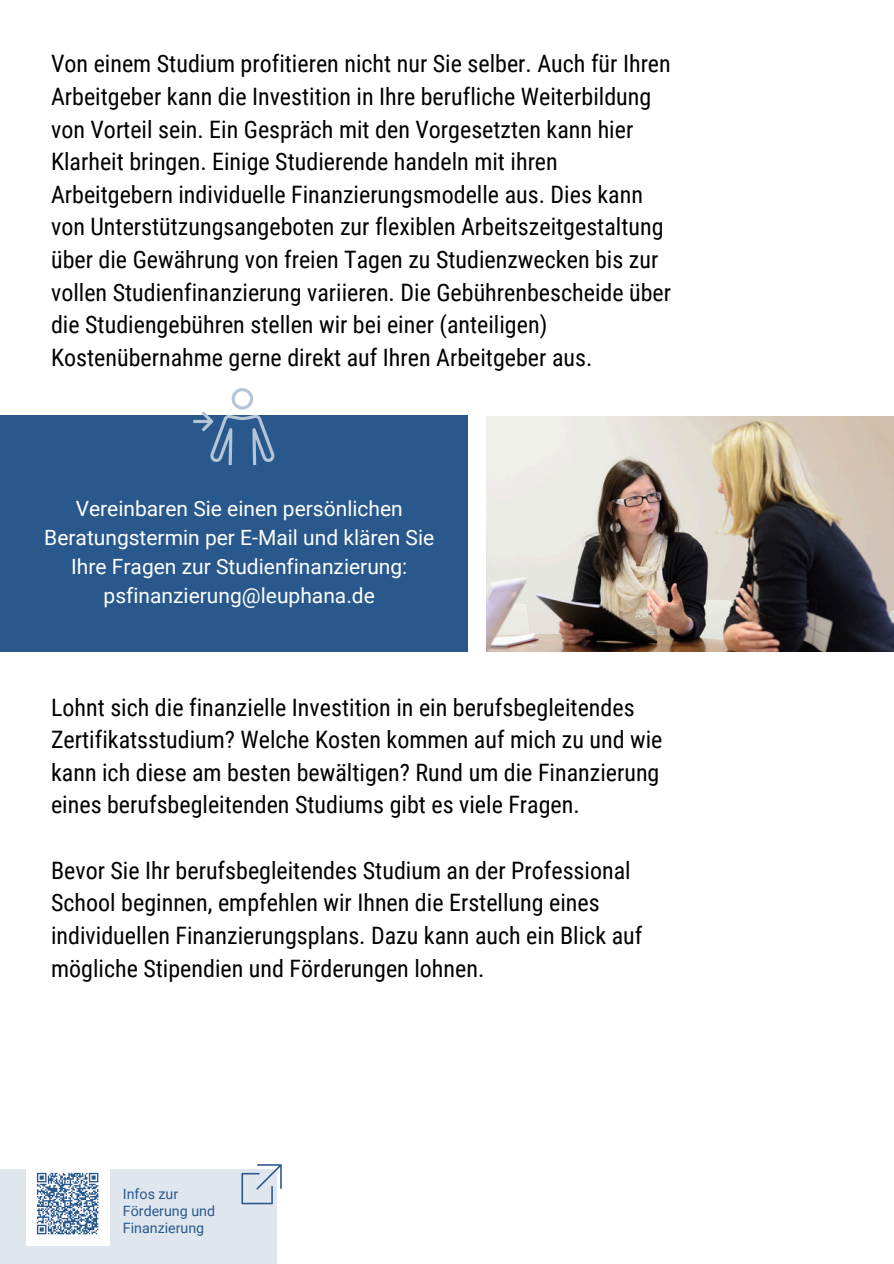
<style>
.page{position:relative;width:894px;height:1264px;background:#fff}
.page>*{position:absolute;margin:0;border:0;box-sizing:border-box;transform-origin:0 0}
.t1{font:24px/32.7px "Roboto Condensed";color:#000}
.t2{font:21px/29.2px "Roboto";color:#fff;text-align:center}
.t3{font:14.25px/16.8px "Roboto";color:#29588c}
</style>
<div class="page">
<div style="left:0;top:415px;width:467px;height:236px;background:#29588c"></div>
<svg style="left:193px;top:388px;width:82px;height:77px"></svg>
<img style="left:486px;top:416px;width:407px;height:235px">
<div style="left:0;top:1169px;width:277px;height:94px;background:#dfe6ee"></div>
<svg style="left:241px;top:1164px;width:41px;height:40px"></svg>
<div style="left:26px;top:1161px;width:83px;height:84px;background:#fff"></div>
<svg style="left:36px;top:1172px;width:63px;height:62px"></svg>
<h1 class="t1" style="left:51px;top:48px;width:621px">Von einem Studium profitieren nicht nur Sie selber. Auch für Ihren Arbeitgeber kann die Investition in Ihre berufliche Weiterbildung von Vorteil sein. Ein Gespräch mit den Vorgesetzten kann hier Klarheit bringen. Einige Studierende handeln mit ihren Arbeitgebern individuelle Finanzierungsmodelle aus. Dies kann von Unterstützungsangeboten zur flexiblen Arbeitszeitgestaltung über die Gewährung von freien Tagen zu Studienzwecken bis zur vollen Studienfinanzierung variieren. Die Gebührenbescheide über die Studiengebühren stellen wir bei einer (anteiligen)<br>Kostenübernahme gerne direkt auf Ihren Arbeitgeber aus.</h1>
<p class="t2" style="left:44px;top:493px;width:391px">Vereinbaren Sie einen persönlichen Beratungstermin per E-Mail und klären Sie Ihre Fragen zur Studienfinanzierung: psfinanzierung@leuphana.de</p>
<h2 class="t1" style="left:51px;top:691px;width:612px">Lohnt sich die finanzielle Investition in ein berufsbegleitendes Zertifikatsstudium? Welche Kosten kommen auf mich zu und wie kann ich diese am besten bewältigen? Rund um die Finanzierung eines berufsbegleitenden Studiums gibt es viele Fragen.</h2>
<p class="t1" style="left:51px;top:854px;width:592px">Bevor Sie Ihr berufsbegleitendes Studium an der Professional School beginnen, empfehlen wir Ihnen die Erstellung eines individuellen Finanzierungsplans. Dazu kann auch ein Blick auf mögliche Stipendien und Förderungen lohnen.</p>
<h1 class="t3" style="left:123px;top:1185px;width:94px">Infos zur<br>Förderung und<br>Finanzierung</h1>
</div>
